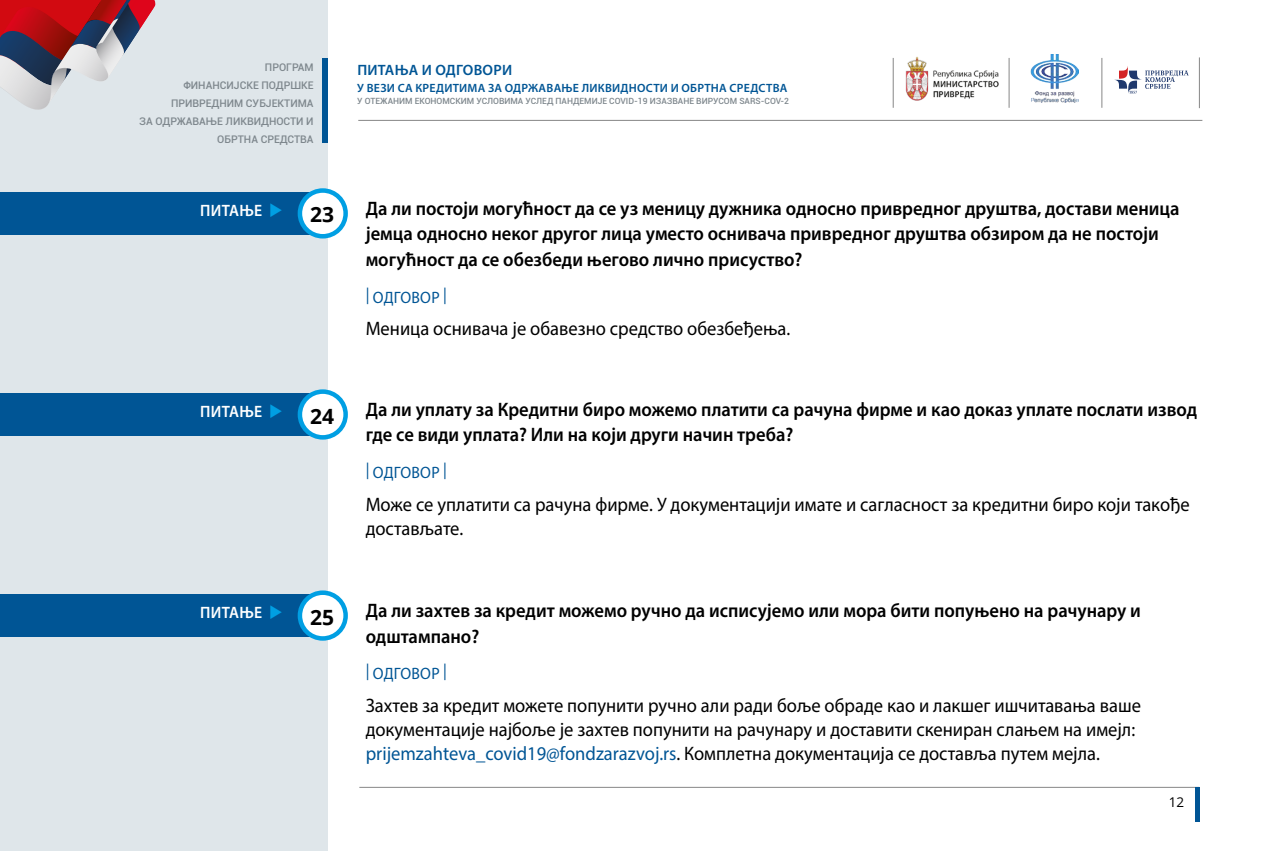
<style>
.page{position:relative;width:1263px;height:851px;background:#fff}
.page>*{position:absolute;margin:0;border:0;box-sizing:border-box;transform-origin:0 0}
.t1{font:700 21px "Open Sans";color:#000}
.t2{font:600 19.5px/25.5px "Myriad Pro";color:#000;scale:.95 1}
.t3{font:19.5px/24px "Myriad Pro";color:#000;scale:.95 1}
.t4{font:16.5px "Myriad Pro";letter-spacing:.02em;color:#005595;scale:.95 1}
.t5{font:600 16.5px "Myriad Pro";color:#fff;scale:.95 1}
.t6{font:600 15px "Myriad Pro";letter-spacing:.02em;color:#005595}
.t7{font:13.5px "Open Sans";color:#000}
.t8{font:600 12px "Myriad Pro";letter-spacing:.02em;color:#005595}
.t9{font:500 10.5px/18px "Roboto";color:#7e878d;text-align:right}
.t10{font:500 8.55px "Roboto";color:#7e878d}
.s1{color:#009fe3}
.s2{color:#005595}
</style>
<div class="page">
<div style="left:0;top:0;width:328px;height:850px;background:#dfe6ea"></div>
<hr style="left:1009px;top:58px;width:1px;height:50px;background:#878787">
<hr style="left:1101px;top:58px;width:1px;height:50px;background:#878787">
<hr style="left:1199px;top:57px;width:1px;height:51px;background:#878787">
<hr style="left:893px;top:58px;width:1px;height:50px;background:#878787">
<hr style="left:358px;top:120px;width:844px;height:1px;background:#878787">
<hr style="left:359px;top:787px;width:840px;height:1px;background:#878787">
<svg style="left:0;top:0;width:156px;height:110px"></svg>
<svg style="left:1114px;top:66px;width:74px;height:28px"></svg>
<img style="left:1030px;top:54px;width:48px;height:48px">
<div style="left:1195px;top:787px;width:5px;height:34px;background:#005595"></div>
<div style="left:322px;top:58px;width:5px;height:84px;background:#005595"></div>
<img style="left:905px;top:56px;width:94px;height:45px">
<div style="left:0;top:393px;width:327px;height:43px;background:#005595"></div>
<div style="left:0;top:594px;width:327px;height:43px;background:#005595"></div>
<div style="left:300px;top:391px;width:46px;height:46px;background:#fff;border-radius:50%"></div>
<div style="left:298px;top:389px;width:50px;height:50px;border:4px solid #009fe3;border-radius:50%"></div>
<div style="left:300px;top:592px;width:46px;height:46px;background:#fff;border-radius:50%"></div>
<div style="left:298px;top:590px;width:50px;height:50px;border:4px solid #009fe3;border-radius:50%"></div>
<div style="left:0;top:192px;width:327px;height:43px;background:#005595"></div>
<div style="left:300px;top:190px;width:46px;height:46px;background:#fff;border-radius:50%"></div>
<div style="left:298px;top:188px;width:50px;height:50px;border:4px solid #009fe3;border-radius:50%"></div>
<p class="t9" style="left:139px;top:57px;width:176px">ПРОГРАМ<br>ФИНАНСИЈСКЕ ПОДРШКЕ<br>ПРИВРЕДНИМ СУБЈЕКТИМА<br>ЗА ОДРЖАВАЊЕ ЛИКВИДНОСТИ И<br>ОБРТНА СРЕДСТВА</p>
<p class="t6" style="left:357px;top:61px;width:156px">ПИТАЊА И ОДГОВОРИ</p>
<p class="t8" style="left:357px;top:80px;width:432px">У ВЕЗИ СА КРЕДИТИМА ЗА ОДРЖАВАЊЕ ЛИКВИДНОСТИ И ОБРТНА СРЕДСТВА</p>
<p class="t10" style="left:357px;top:94px;width:433px">У ОТЕЖАНИМ ЕКОНОМСКИМ УСЛОВИМА УСЛЕД ПАНДЕМИЈЕ COVID-19 ИЗАЗВАНЕ ВИРУСОМ SARS-CОV-2</p>
<p class="t5" style="left:200px;top:200px;width:88px">питање <span class="s1">◆</span></p>
<p class="t1" style="left:310px;top:200px;width:25px">23</p>
<p class="t2" style="left:366px;top:195px;width:858px">Да ли постоји могућност да се уз меницу дужника односно привредног друштва, достави меница јемца односно неког другог лица уместо оснивача привредног друштва обзиром да не постоји могућност да се обезбеди његово лично присуство?</p>
<p class="t4" style="left:366px;top:287px;width:87px">| одговор |</p>
<p class="t3" style="left:366px;top:316px;width:448px">Меница оснивача је обавезно средство обезбеђења.</p>
<p class="t5" style="left:200px;top:401px;width:88px">питање <span class="s1">◆</span></p>
<p class="t1" style="left:310px;top:401px;width:25px">24</p>
<p class="t2" style="left:366px;top:396px;width:877px">Да ли уплату за Кредитни биро можемо платити са рачуна фирме и као доказ уплате послати извод где се види уплата? Или на који други начин треба?</p>
<p class="t4" style="left:366px;top:462px;width:87px">| одговор |</p>
<p class="t3" style="left:366px;top:492px;width:869px">Може се уплатити са рачуна фирме. У документацији имате и сагласност за кредитни биро који такође достављате.</p>
<p class="t5" style="left:200px;top:602px;width:88px">питање <span class="s1">◆</span></p>
<p class="t1" style="left:310px;top:602px;width:25px">25</p>
<p class="t2" style="left:366px;top:597px;width:817px">Да ли захтев за кредит можемо ручно да исписујемо или мора бити попуњено на рачунару и одштампано?</p>
<p class="t4" style="left:366px;top:663px;width:87px">| одговор |</p>
<p class="t3" style="left:366px;top:693px;width:817px">Захтев за кредит можете попунити ручно али ради боље обраде као и лакшег ишчитавања ваше документације најбоље је захтев попунити на рачунару и доставити скениран слањем на имејл: <span class="s2">prijemzahteva_covid19@fondzarazvoj.rs</span>. Комплетна документација се доставља путем мејла.</p>
<p class="t7" style="left:1169px;top:793px;width:17px">12</p>
</div>
